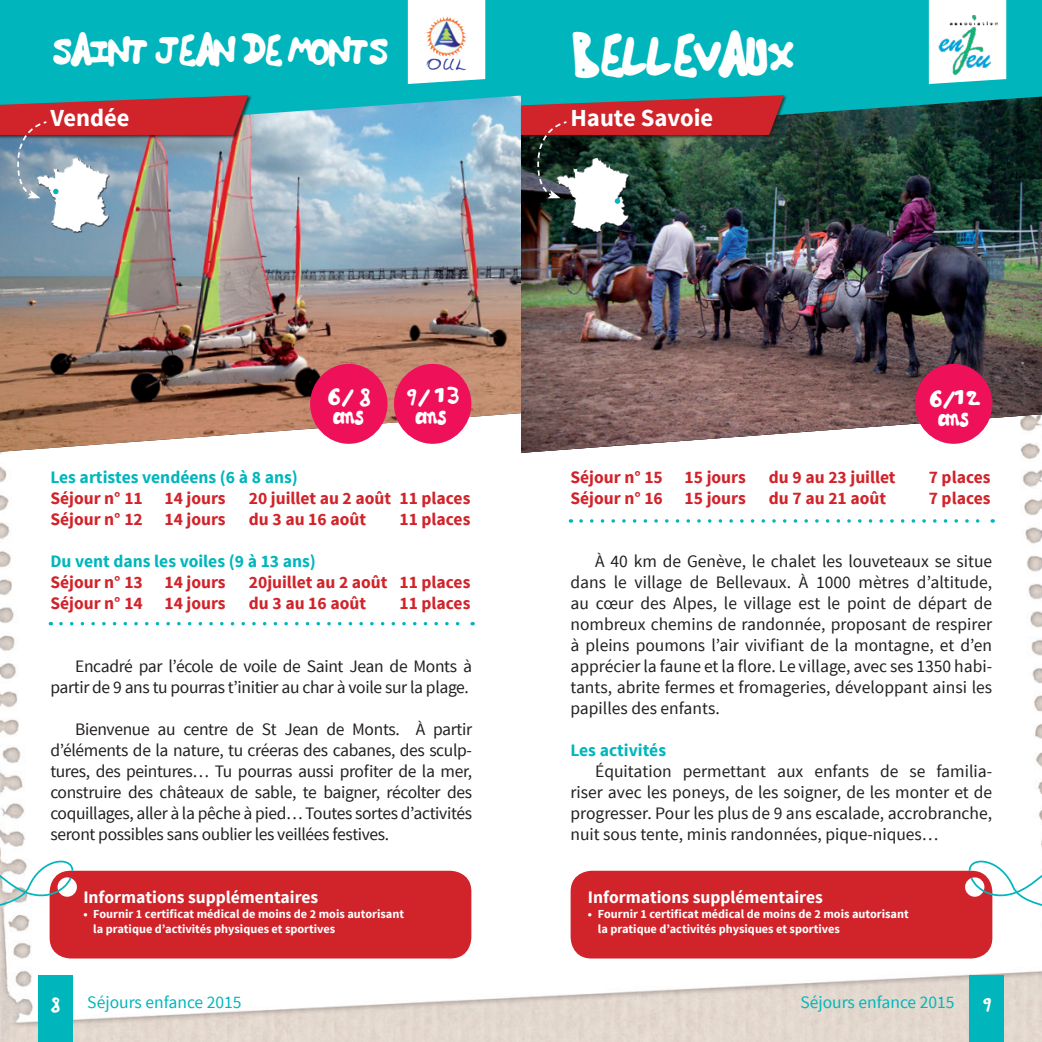
<style>
.page{position:relative;width:1042px;height:1042px;background:#fff}
.page>*{position:absolute;margin:0;border:0;box-sizing:border-box;transform-origin:0 0}
.t1{font:38.5px "Bo B";letter-spacing:-.2em;color:#fff}
.t2{font:28px "Bo B";letter-spacing:-.15em;color:#fff}
.t3{font:700 24.5px "Source Sans Pro";color:#fff}
.t4{font:21px "Bo B";color:#fff}
.t5{font:17.5px/21px "Source Sans Pro";letter-spacing:-.02em;color:#231f20;text-align:justify}
.t6{font:700 17.5px "Source Sans Pro";color:#d1232a}
.t7{font:700 17.5px "Source Sans Pro";color:#00b6bc}
.t8{font:700 17.5px "Source Sans Pro";color:#fff}
.t9{font:17.5px "Source Sans Pro";color:#00b6bc}
.t10{font:17.5px "Bo B";letter-spacing:-.25em;color:#fff}
.t11{font:700 12.25px/14.7px "Source Sans Pro";color:#fff}
</style>
<div class="page">
<img style="left:0;top:452px;width:1042px;height:590px">
<div style="left:38px;top:975px;width:34px;height:67px;background:#00b6bc"></div>
<div style="left:969px;top:975px;width:35px;height:67px;background:#00b6bc"></div>
<img style="left:521px;top:133px;width:521px;height:320px">
<img style="left:0;top:133px;width:521px;height:319px">
<svg style="left:0;top:0;width:521px;height:133px;background:#15b7c0"></svg>
<svg style="left:521px;top:0;width:521px;height:133px;background:#03a4a9"></svg>
<svg style="left:408px;top:0;width:77px;height:84px"></svg>
<svg style="left:929px;top:0;width:77px;height:84px"></svg>
<div style="left:915px;top:364px;width:77px;height:80px;background:#ee1059;border-radius:50%"></div>
<div style="left:394px;top:364px;width:77px;height:80px;background:#ee1059;border-radius:50%"></div>
<div style="left:310px;top:364px;width:77px;height:80px;background:#ee1059;border-radius:50%"></div>
<img style="left:35px;top:198px;width:75px;height:38px">
<img style="left:0;top:95px;width:248px;height:103px">
<img style="left:555px;top:204px;width:75px;height:32px">
<img style="left:521px;top:95px;width:263px;height:109px">
<svg style="left:581px;top:519px;width:412px;height:4px"></svg>
<svg style="left:61px;top:622px;width:412px;height:3px"></svg>
<svg style="left:570px;top:853px;width:472px;height:105px"></svg>
<svg style="left:0;top:853px;width:471px;height:105px"></svg>
<img style="left:938px;top:15px;width:59px;height:59px">
<img style="left:425px;top:15px;width:43px;height:59px">
<h2 class="t2" style="left:50px;top:32px;width:341px">SAINT JEAN DE MONTS</h2>
<h3 class="t3" style="left:50px;top:102px;width:81px">Vendée</h3>
<h1 class="t1" style="left:570px;top:30px;width:229px">BELLEVAUX</h1>
<h3 class="t3" style="left:570px;top:102px;width:144px">Haute Savoie</h3>
<p class="t4" style="left:326px;top:382px;width:49px">6/8</p>
<p class="t10" style="left:332px;top:406px;width:36px">ans</p>
<p class="t4" style="left:402px;top:382px;width:61px">9/ 13</p>
<p class="t10" style="left:415px;top:406px;width:36px">ans</p>
<p class="t7" style="left:50px;top:466px;width:249px">Les artistes vendéens (6 à 8 ans)</p>
<p class="t6" style="left:50px;top:487px;width:177px">Séjour n° 11 14 jours</p>
<p class="t6" style="left:249px;top:487px;width:223px">20 juillet au 2 août 11 places</p>
<p class="t6" style="left:50px;top:508px;width:177px">Séjour n° 12 14 jours</p>
<p class="t6" style="left:249px;top:508px;width:119px">du 3 au 16 août</p>
<p class="t6" style="left:399px;top:508px;width:72px">11 places</p>
<p class="t7" style="left:50px;top:550px;width:267px">Du vent dans les voiles (9 à 13 ans)</p>
<p class="t6" style="left:50px;top:571px;width:177px">Séjour n° 13 14 jours</p>
<p class="t6" style="left:249px;top:571px;width:223px">20juillet au 2 août 11 places</p>
<p class="t6" style="left:50px;top:592px;width:177px">Séjour n° 14 14 jours</p>
<p class="t6" style="left:249px;top:592px;width:119px">du 3 au 16 août</p>
<p class="t6" style="left:399px;top:592px;width:72px">11 places</p>
<p class="t5" style="left:50px;top:656px;width:423px;text-align:right">Encadré par l’école de voile de Saint Jean de Monts à partir de 9 ans tu pourras t’initier au char à voile sur la plage.</p>
<p class="t5" style="left:50px;top:719px;width:423px;text-indent:25px">Bienvenue au centre de St Jean de Monts. À partir d’éléments de la nature, tu créeras des cabanes, des sculp&shy;tures, des peintures… Tu pourras aussi profiter de la mer, construire des châteaux de sable, te baigner, récolter des coquillages, aller à la pêche à pied… Toutes sortes d’activités seront possibles sans oublier les veillées festives.</p>
<p class="t8" style="left:83px;top:886px;width:236px">Informations supplémentaires</p>
<p class="t11" style="left:93px;top:907px;width:312px;text-indent:-10px">• Fournir 1 certificat médical de moins de 2 mois autorisant la pratique d’activités physiques et sportives</p>
<p class="t4" style="left:927px;top:383px;width:56px">6/12</p>
<p class="t10" style="left:937px;top:407px;width:36px">ans</p>
<p class="t6" style="left:570px;top:466px;width:177px">Séjour n° 15 15 jours</p>
<p class="t6" style="left:769px;top:466px;width:128px">du 9 au 23 juillet</p>
<p class="t6" style="left:929px;top:466px;width:63px">7 places</p>
<p class="t6" style="left:570px;top:487px;width:177px">Séjour n° 16 15 jours</p>
<p class="t6" style="left:769px;top:487px;width:119px">du 7 au 21 août</p>
<p class="t6" style="left:929px;top:487px;width:63px">7 places</p>
<p class="t5" style="left:570px;top:551px;width:423px;text-indent:25px">À 40 km de Genève, le chalet les louveteaux se situe dans le village de Bellevaux. À 1000 mètres d’altitude, au cœur des Alpes, le village est le point de départ de nombreux chemins de randonnée, proposant de respirer à pleins poumons l’air vivifiant de la montagne, et d’en apprécier la faune et la flore. Le village, avec ses 1350 habi&shy;tants, abrite fermes et fromageries, développant ainsi les papilles des enfants.</p>
<p class="t7" style="left:570px;top:739px;width:97px">Les activités</p>
<p class="t5" style="left:570px;top:761px;width:423px;text-indent:25px">Équitation permettant aux enfants de se familia&shy;riser avec les poneys, de les soigner, de les monter et de progresser. Pour les plus de 9 ans escalade, accrobranche, nuit sous tente, minis randonnées, pique-niques…</p>
<p class="t8" style="left:588px;top:886px;width:236px">Informations supplémentaires</p>
<p class="t11" style="left:598px;top:907px;width:312px;text-indent:-10px">• Fournir 1 certificat médical de moins de 2 mois autorisant la pratique d’activités physiques et sportives</p>
<p class="t10" style="left:48px;top:992px;width:16px">8</p>
<p class="t9" style="left:87px;top:991px;width:156px">Séjours enfance 2015</p>
<p class="t9" style="left:800px;top:991px;width:156px">Séjours enfance 2015</p>
<p class="t10" style="left:979px;top:992px;width:16px">9</p>
</div>
